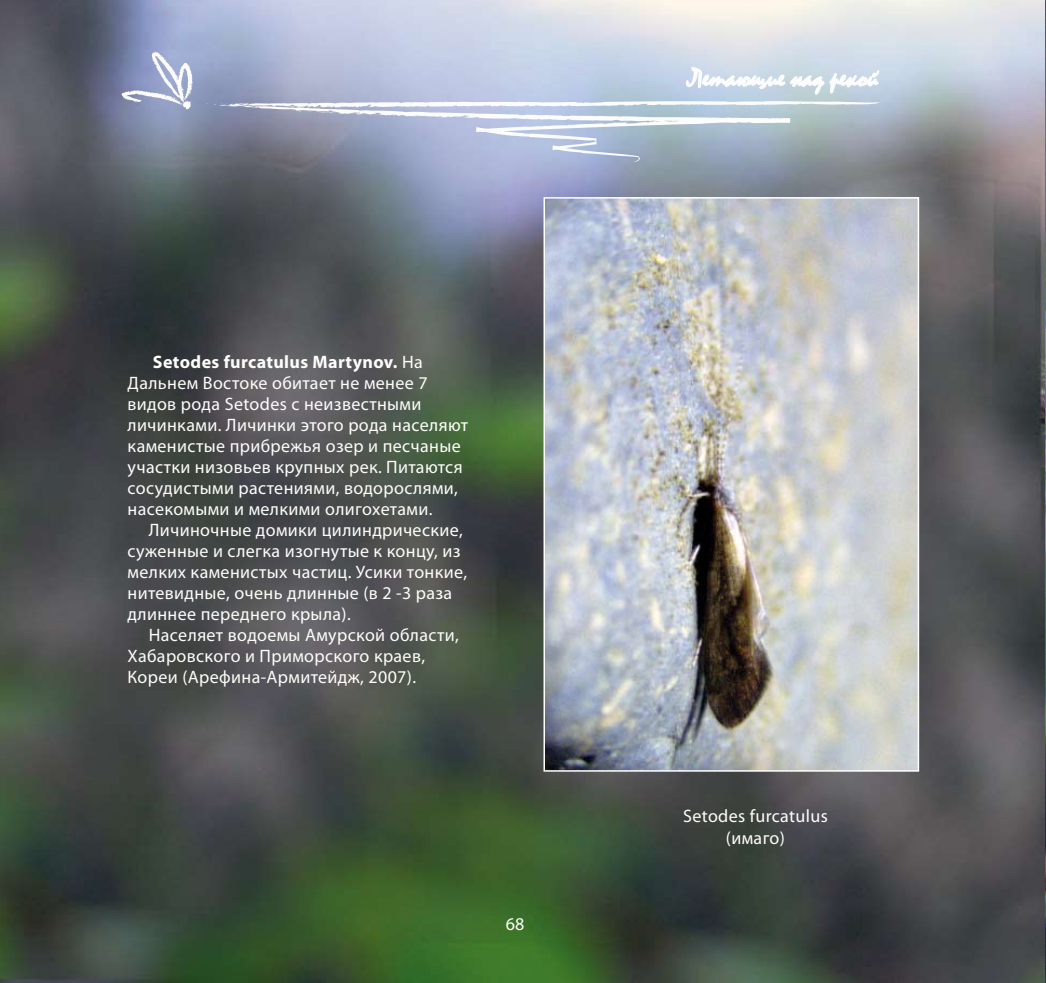
<style>
.page{position:relative;width:1046px;height:983px;background:#fff}
.page>*{position:absolute;margin:0;border:0;box-sizing:border-box;transform-origin:0 0}
.t1{font:27px "Mistral";color:#fff}
.t2{font:18px/21px "Myriad Pro";letter-spacing:.02em;color:#fdfdfa}
.t3{font:18px "Myriad Pro";color:#fff}
.s1{font-weight:700}
</style>
<div class="page">
<img style="left:0;top:0;width:1046px;height:982px">
<img style="left:547px;top:200px;width:369px;height:568px">
<div style="left:544px;top:197px;width:375px;height:574px;border:2px solid #fff"></div>
<svg style="left:121px;top:52px;width:72px;height:59px"></svg>
<svg style="left:204px;top:41px;width:676px;height:121px;background:#b4bfd3"></svg>
<p class="t2" style="left:128px;top:351px;width:342px;text-indent:25px"><span class="s1">Setodes furcatulus Martynov.</span> На Дальнем Востоке обитает не менее 7 видов рода Setodes с неизвестными личинками. Личинки этого рода населяют каменистые прибрежья озер и песчаные участки низовьев крупных рек. Питаются сосудистыми растениями, водорослями, насекомыми и мелкими олигохетами.</p>
<p class="t2" style="left:128px;top:519px;width:341px;text-indent:21px">Личиночные домики цилиндрические, суженные и слегка изогнутые к концу, из мелких каменистых частиц. Усики тонкие, нитевидные, очень длинные (в 2 -3 раза длиннее переднего крыла).</p>
<p class="t2" style="left:128px;top:624px;width:333px;text-indent:21px">Населяет водоемы Амурской области,<br>Хабаровского и Приморского краев,<br>Кореи (Арефина-Армитейдж, 2007).</p>
<p class="t3" style="left:506px;top:912px;width:20px">68</p>
<h1 class="t1" style="left:687px;top:61px;width:192px">Летающие над рекой</h1>
<p class="t2" style="left:683px;top:804px;width:146px;line-height:21.6px;text-align:center">Setodes furcatulus (имаго)</p>
</div>
